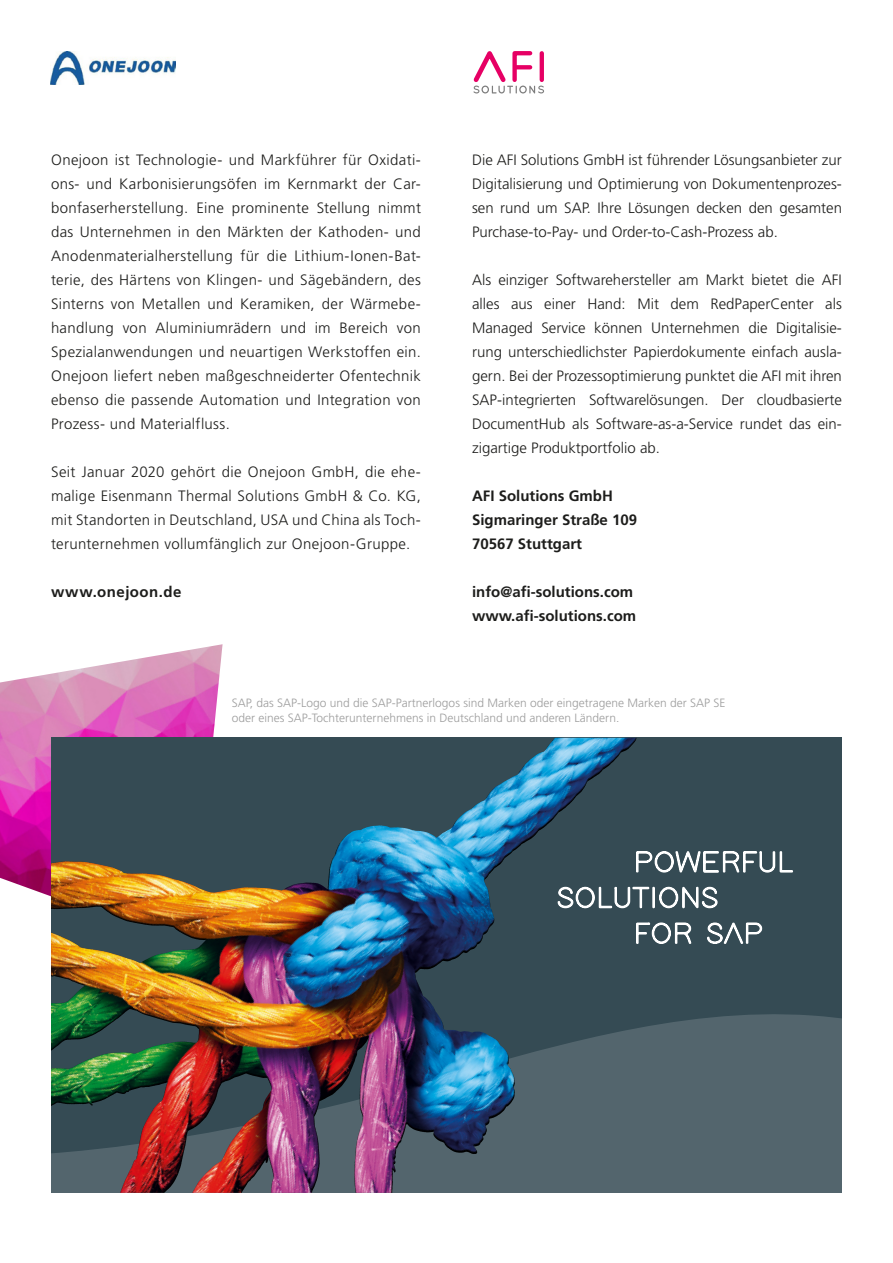
<style>
.page{position:relative;width:893px;height:1263px;background:#fff}
.page>*{position:absolute;margin:0;border:0;box-sizing:border-box;transform-origin:0 0}
.t1{font:300 15px/24px "Frutiger LT Std";letter-spacing:.005em;color:#1d1d1b;text-align:justify}
.t2{font:700 15px/24px "Frutiger LT Std";color:#1d1d1b}
.t3{font:700 15px "Frutiger LT Std";letter-spacing:.03em;color:#1d1d1b}
.t4{font:300 12px/14.4px "Frutiger LT Std";color:#9d9d9d}
</style>
<div class="page">
<img style="left:50px;top:51px;width:126px;height:33px">
<svg style="left:473px;top:51px;width:71px;height:42px"></svg>
<img style="left:0;top:644px;width:223px;height:253px">
<img style="left:51px;top:738px;width:791px;height:275px">
<img style="left:51px;top:1013px;width:791px;height:180px">
<img style="left:515px;top:738px;width:40px;height:38px">
<svg style="left:557px;top:850px;width:237px;height:62px;background:#52656d"></svg>
<svg style="left:635px;top:921px;width:58px;height:24px"></svg>
<svg style="left:706px;top:920px;width:57px;height:25px"></svg>
<p class="t1" style="left:51px;top:148px;width:371px">Onejoon ist Technologie- und Markführer für Oxidati&shy;ons- und Karbonisierungsöfen im Kernmarkt der Car&shy;bonfaserherstellung. Eine prominente Stellung nimmt das Unternehmen in den Märkten der Kathoden- und Anodenmaterialherstellung für die Lithium-Ionen-Bat&shy;terie, des Härtens von Klingen- und Sägebändern, des Sinterns von Metallen und Keramiken, der Wärmebe&shy;handlung von Aluminiumrädern und im Bereich von Spezialanwendungen und neuartigen Werkstoffen ein.<br>Onejoon liefert neben maßgeschneiderter Ofentechnik ebenso die passende Automation und Integration von Prozess- und Materialfluss.</p>
<p class="t1" style="left:51px;top:460px;width:371px">Seit Januar 2020 gehört die Onejoon GmbH, die ehe&shy;malige Eisenmann Thermal Solutions GmbH &amp; Co. KG, mit Standorten in Deutschland, USA und China als Toch&shy;terunternehmen vollumfänglich zur Onejoon-Gruppe.</p>
<p class="t3" style="left:51px;top:583px;width:132px">www.onejoon.de</p>
<p class="t1" style="left:472px;top:148px;width:371px">Die AFI Solutions GmbH ist führender Lösungsanbieter zur Digitalisierung und Optimierung von Dokumentenprozes&shy;sen rund um SAP. Ihre Lösungen decken den gesamten Purchase-to-Pay- und Order-to-Cash-Prozess ab.</p>
<p class="t1" style="left:472px;top:268px;width:371px">Als einziger Softwarehersteller am Markt bietet die AFI alles aus einer Hand: Mit dem RedPaperCenter als Managed Service können Unternehmen die Digitalisie&shy;rung unterschiedlichster Papierdokumente einfach ausla&shy;gern. Bei der Prozessoptimierung punktet die AFI mit ihren SAP-integrierten Softwarelösungen. Der cloudbasierte DocumentHub als Software-as-a-Service rundet das ein&shy;zigartige Produktportfolio ab.</p>
<p class="t2" style="left:472px;top:483px;width:167px">AFI Solutions GmbH<br>Sigmaringer Straße 109<br>70567 Stuttgart</p>
<p class="t2" style="left:472px;top:579px;width:166px">info@afi-solutions.com www.afi-solutions.com</p>
<p class="t4" style="left:232px;top:696px;width:495px">SAP, das SAP-Logo und die SAP-Partnerlogos sind Marken oder eingetragene Marken der SAP SE oder eines SAP-Tochterunternehmens in Deutschland und anderen Ländern.</p>
</div>
